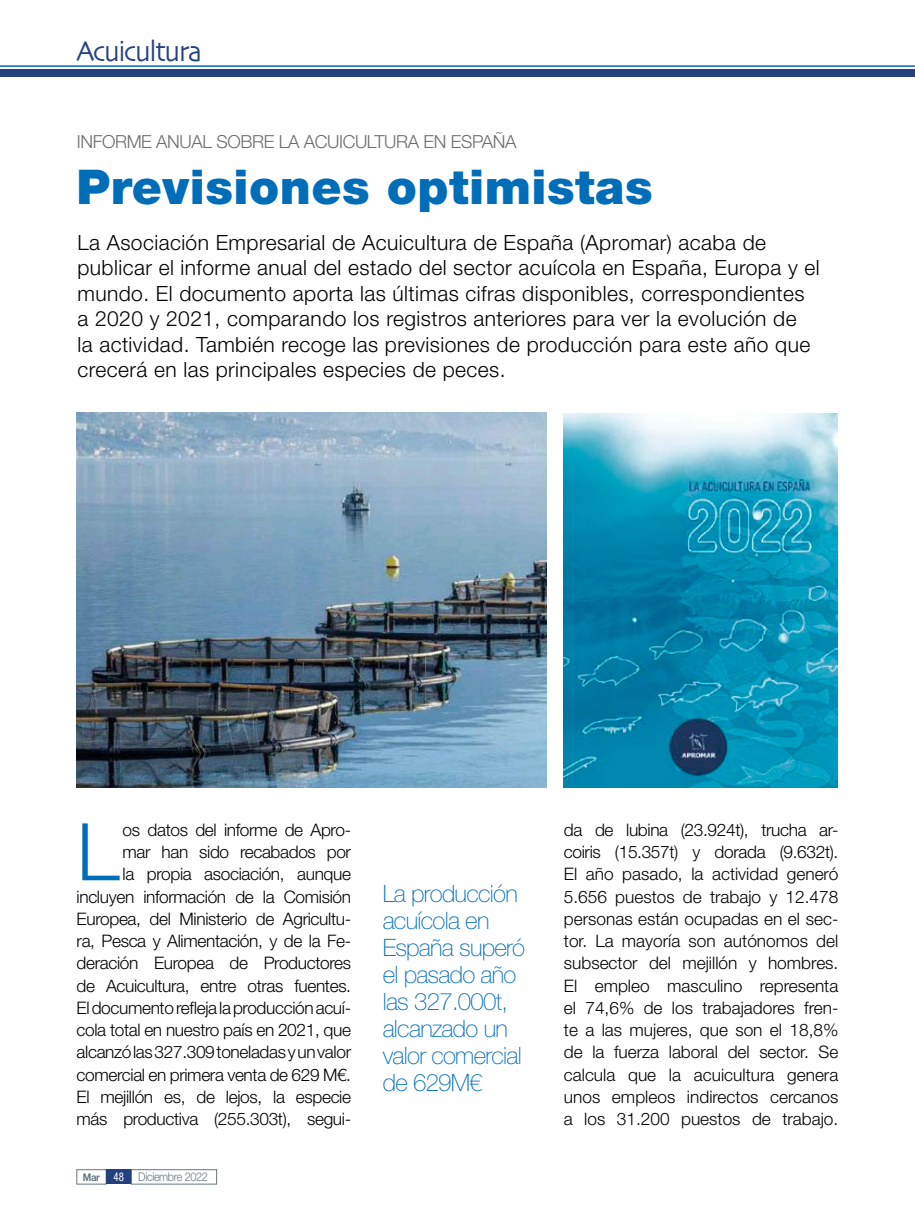
<style>
.page{position:relative;width:915px;height:1212px;background:#fff}
.page>*{position:absolute;margin:0;border:0;box-sizing:border-box;transform-origin:0 0}
.t1{font:300 79.65px "Helvetica Neue LT Std";color:#006db8}
.t2{font:900 48px "Helvetica Neue LT Std";letter-spacing:.01em;color:#006db8}
.t3{font:29.7px "Skia";letter-spacing:-.05em;color:#24417f;scale:.91 1}
.texto_frases_destaca{font:100 24px/27px "Helvetica Neue LT Std";letter-spacing:-.03em;color:#006db8}
.Entradilla_reportaje{font:300 21px/25.5px "Helvetica Neue LT Std";letter-spacing:.02em;color:#000}
.t4{font:300 18px "Helvetica Neue LT Std";letter-spacing:-.02em;color:#6e6e6e}
.t5{font:300 17.25px/22.2px "Helvetica Neue LT Std";letter-spacing:-.02em;color:#000}
.t6{font:300 12px "Helvetica Neue LT Std";letter-spacing:-.03em;color:#667880;scale:.9 1}
.s1{font-weight:700;font-size:10.5px}
.s2{font-weight:400;font-stretch:condensed;color:#fff}
</style>
<div class="page">
<hr style="left:0;top:65px;width:914px;height:2px;background:#0065b0">
<div style="left:77px;top:1169px;width:29px;height:15px;border:1px solid #667880"></div>
<div style="left:106px;top:1169px;width:26px;height:15px;background:#24417f"></div>
<div style="left:131px;top:1169px;width:86px;height:15px;border:1px solid #667880"></div>
<div style="left:0;top:69px;width:914px;height:8px;background:#24417f"></div>
<img style="left:76px;top:413px;width:470px;height:375px">
<img style="left:563px;top:413px;width:273px;height:375px">
<p class="t3" style="left:77px;top:34px;width:139px">Acuicultura</p>
<p class="t4" style="left:77px;top:130px;width:441px">INFORME ANUAL SOBRE LA ACUICULTURA EN ESPAÑA</p>
<p class="t2" style="left:77px;top:159px;width:577px">Previsiones optimistas</p>
<p class="Entradilla_reportaje" style="left:77px;top:229px;width:743px">La Asociación Empresarial de Acuicultura de España (Apromar) acaba de publicar el informe anual del estado del sector acuícola en España, Europa y el mundo. El documento aporta las últimas cifras disponibles, correspondientes a 2020 y 2021, comparando los registros anteriores para ver la evolución de<br>la actividad. También recoge las previsiones de producción para este año que crecerá en las principales especies de peces.</p>
<p class="t5" style="left:77px;top:818px;width:276px;text-align:right">os datos del informe de Apro-<br>mar han sido recabados por<br>la propia asociación, aunque incluyen información de la Comisión Europea, del Ministerio de Agricultu&shy;ra, Pesca y Alimentación, y de la Fe&shy;deración Europea de Productores de Acuicultura, entre otras fuentes.</p>
<p class="t5" style="left:77px;top:996px;width:276px;text-align:justify">El documento refleja la producción acuí&shy;cola total en nuestro país en 2021, que alcanzó las 327.309 toneladas y un valor comercial en primera venta de 629 M€.</p>
<p class="t5" style="left:77px;top:1085px;width:276px">El mejillón es, de lejos, la especie más productiva (255.303t), segui-</p>
<p class="t1" style="left:77px;top:803px;width:44px">L</p>
<p class="t6" style="left:83px;top:1170px;width:140px"><span class="s1">Mar</span> <span class="s2">48</span> Diciembre 2022</p>
<p class="texto_frases_destaca" style="left:382px;top:880px;width:144px">La producción acuícola en<br>España superó el pasado año las 327.000t, alcanzado un valor comercial de 629M€</p>
<p class="t5" style="left:563px;top:818px;width:276px">da de lubina (23.924t), trucha ar&shy;coiris (15.357t) y dorada (9.632t).</p>
<p class="t5" style="left:563px;top:863px;width:276px;text-align:justify">El año pasado, la actividad generó 5.656 puestos de trabajo y 12.478 personas están ocupadas en el sec&shy;tor. La mayoría son autónomos del subsector del mejillón y hombres.<br>El empleo masculino representa el 74,6% de los trabajadores fren&shy;te a las mujeres, que son el 18,8% de la fuerza laboral del sector. Se calcula que la acuicultura genera unos empleos indirectos cercanos a los 31.200 puestos de trabajo.</p>
</div>
